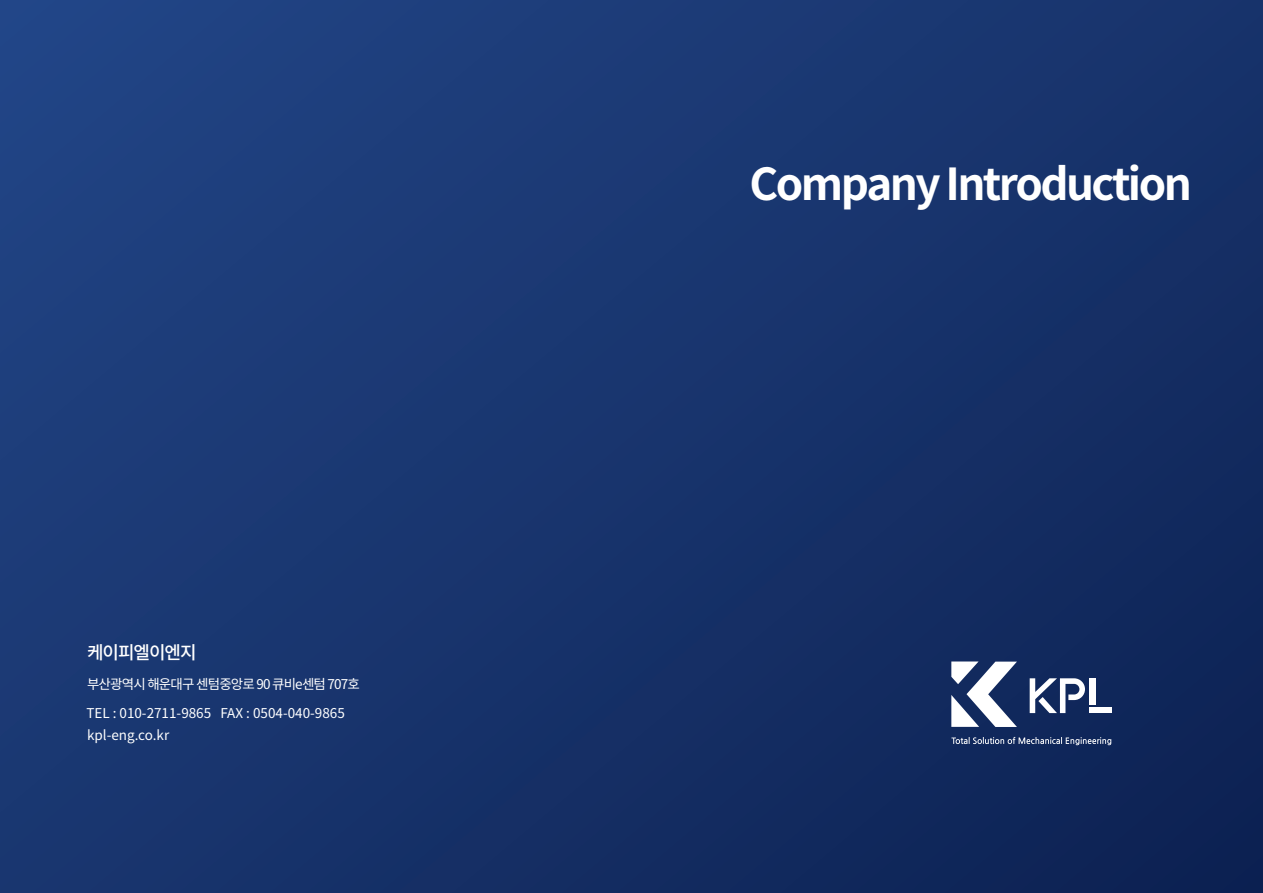
<style>
.page{position:relative;width:1263px;height:893px;background:#fff}
.page>*{position:absolute;margin:0;border:0;box-sizing:border-box;transform-origin:0 0}
.t1{font:700 43.95px "Source Han Sans K";letter-spacing:-.06em;color:#fff}
.t2{font:500 18px "Source Han Sans K";letter-spacing:-.06em;color:#fff}
.t3{font:13.5px/28.5px "Source Han Sans K";letter-spacing:-.04em;color:#fff}
.t4{font:13.5px "Source Han Sans K";color:#fff}
</style>
<div class="page">
<div style="left:0;top:0;width:1263px;height:893px;background:linear-gradient(to right,#1e3e7c,#122a5e)"></div>
<svg style="left:1030px;top:678px;width:55px;height:35px"></svg>
<div style="left:1089px;top:678px;width:6px;height:27px;background:#fff"></div>
<div style="left:1089px;top:707px;width:23px;height:6px;background:#fff"></div>
<svg style="left:951px;top:737px;width:160px;height:8px"></svg>
<svg style="left:951px;top:661px;width:66px;height:66px"></svg>
<h2 class="t2" style="left:87px;top:642px;width:111px">케이피엘이엔지</h2>
<p class="t3" style="left:86px;top:670px;width:275px">부산광역시 해운대구 센텀중앙로 90 큐비e센텀 707호<br>TEL : 010-2711-9865 FAX : 0504-040-9865</p>
<p class="t4" style="left:87px;top:727px;width:84px">kpl-eng.co.kr</p>
<h1 class="t1" style="left:750px;top:159px;width:444px">Company Introduction</h1>
</div>
